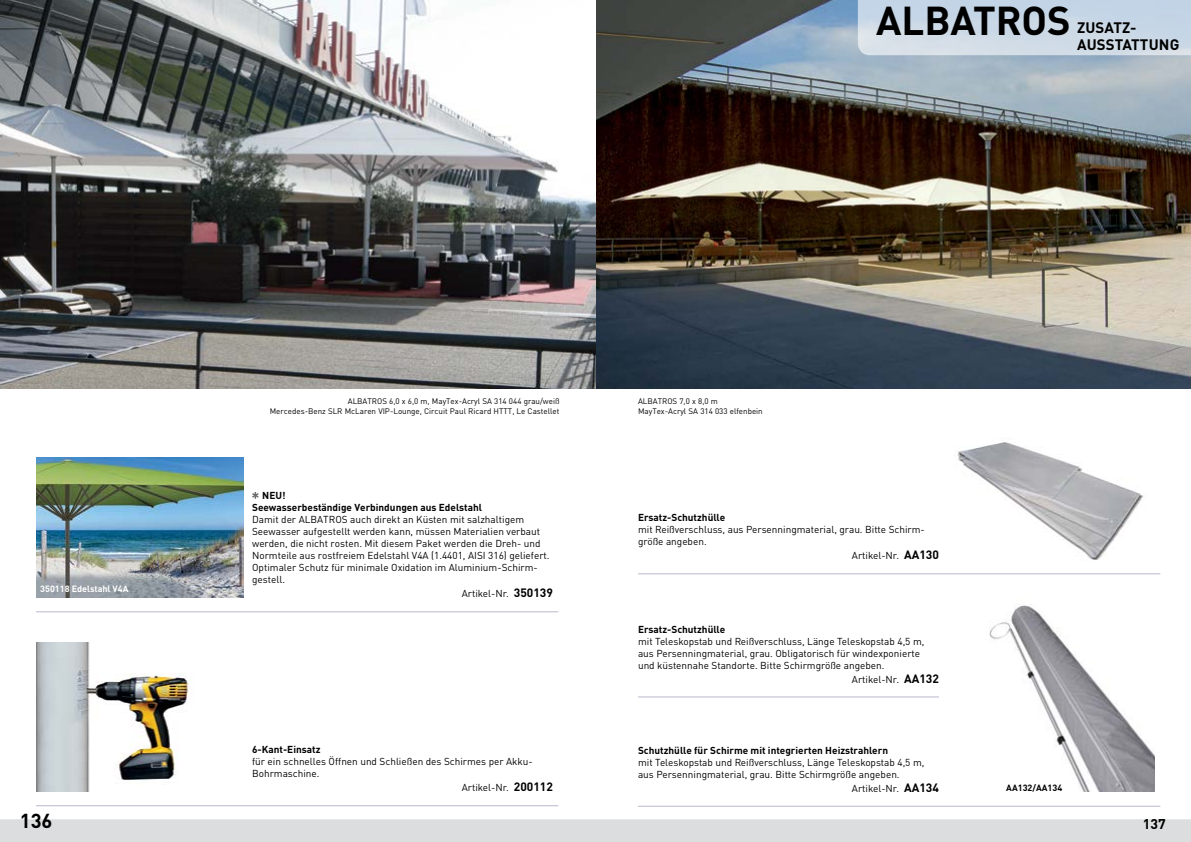
<style>
.page{position:relative;width:1191px;height:842px;background:#fff}
.page>*{position:absolute;margin:0;border:0;box-sizing:border-box;transform-origin:0 0}
.t1{font:700 39.8px "DINOT";color:#000}
.t2{font:700 20px "DINOT";color:#000}
.t3{font:700 15px/17px "DINOT";letter-spacing:.01em;color:#000}
.t4{font:700 14px "DINOT";color:#000}
.t5{font:10px/12px "DINOT";color:#000}
.t6{font:700 10px/12px "DINOT";color:#000}
.t7{font:700 9px "DINOT";color:#fff}
.t8{font:700 9px "DINOT";color:#000}
.t9{font:8px/10px "DINOT";color:#000}
.s1{font-weight:700;font-size:12px}
</style>
<div class="page">
<div style="left:0;top:819px;width:1191px;height:23px;background:#dcddde"></div>
<img style="left:595px;top:0;width:596px;height:388px">
<img style="left:954px;top:442px;width:189px;height:118px">
<svg style="left:0;top:0;width:595px;height:388px;background:#7c7d7e"></svg>
<hr style="left:638px;top:806px;width:522px;height:1px;background:#bcb6cc">
<hr style="left:36px;top:611px;width:522px;height:1px;background:#bcb6cc">
<svg style="left:858px;top:0;width:333px;height:55px;background:#cbd8e6"></svg>
<img style="left:36px;top:458px;width:207px;height:139px">
<svg style="left:252px;top:492px;width:7px;height:7px"></svg>
<img style="left:989px;top:603px;width:166px;height:188px">
<hr style="left:638px;top:574px;width:522px;height:1px;background:#bcb6cc">
<hr style="left:638px;top:697px;width:301px;height:1px;background:#bcb6cc">
<hr style="left:36px;top:805px;width:522px;height:1px;background:#bcb6cc">
<img style="left:36px;top:642px;width:153px;height:149px">
<h1 class="t1" style="left:876px;top:-11px;width:196px">ALBATROS</h1>
<h3 class="t3" style="left:1077px;top:18px;width:104px">ZUSATZ-<br>AUSSTATTUNG</h3>
<p class="t7" style="left:40px;top:582px;width:90px">350118 Edelstahl V4A</p>
<p class="t9" style="left:270px;top:396px;width:291px;text-align:right">ALBATROS 6,0 x 6,0 m, MayTex-Acryl SA 314 044 grau/weiß<br>Mercedes-Benz SLR McLaren VIP-Lounge, Circuit Paul Ricard HTTT, Le Castellet</p>
<p class="t6" style="left:252px;top:489px;width:231px;text-indent:10px">NEU!<br>Seewasserbeständige Verbindungen aus Edelstahl</p>
<p class="t5" style="left:252px;top:513px;width:299px">Damit der ALBATROS auch direkt an Küsten mit salzhaltigem Seewasser aufgestellt werden kann, müssen Materialien verbaut werden, die nicht rosten. Mit diesem Paket werden die Dreh- und Normteile aus rostfreiem Edelstahl V4A (1.4401, AISI 316) geliefert.<br>Optimaler Schutz für minimale Oxidation im Aluminium-Schirm&shy;gestell.</p>
<p class="t5" style="left:462px;top:587px;width:93px">Artikel-Nr. <span class="s1">350139</span></p>
<p class="t6" style="left:252px;top:743px;width:70px">6-Kant-Einsatz</p>
<p class="t5" style="left:252px;top:755px;width:282px">für ein schnelles Öffnen und Schließen des Schirmes per Akku-<br>Bohrmaschine.</p>
<p class="t5" style="left:462px;top:781px;width:93px">Artikel-Nr. <span class="s1">200112</span></p>
<p class="t9" style="left:638px;top:396px;width:126px">ALBATROS 7,0 x 8,0 m<br>MayTex-Acryl SA 314 033 elfenbein</p>
<p class="t6" style="left:638px;top:511px;width:89px">Ersatz-Schutzhülle</p>
<p class="t5" style="left:638px;top:523px;width:288px">mit Reißverschluss, aus Persenningmaterial, grau. Bitte Schirm&shy;größe angeben.</p>
<p class="t5" style="left:852px;top:549px;width:88px">Artikel-Nr. <span class="s1">AA130</span></p>
<p class="t6" style="left:638px;top:622px;width:89px">Ersatz-Schutzhülle</p>
<p class="t5" style="left:638px;top:634px;width:288px">mit Teleskopstab und Reißverschluss, Länge Teleskopstab 4,5 m, aus Persenningmaterial, grau. Obligatorisch für windexponierte und küstennahe Standorte. Bitte Schirmgröße angeben.</p>
<p class="t5" style="left:852px;top:672px;width:88px">Artikel-Nr. <span class="s1">AA132</span></p>
<p class="t6" style="left:638px;top:743px;width:251px">Schutzhülle für Schirme mit integrierten Heizstrahlern</p>
<p class="t5" style="left:638px;top:755px;width:288px">mit Teleskopstab und Reißverschluss, Länge Teleskopstab 4,5 m, aus Persenningmaterial, grau. Bitte Schirmgröße angeben.</p>
<p class="t5" style="left:852px;top:781px;width:88px">Artikel-Nr. <span class="s1">AA134</span></p>
<p class="t8" style="left:1006px;top:781px;width:57px">AA132/AA134</p>
<h2 class="t2" style="left:20px;top:805px;width:34px">136</h2>
<h3 class="t4" style="left:1142px;top:813px;width:24px">137</h3>
</div>
